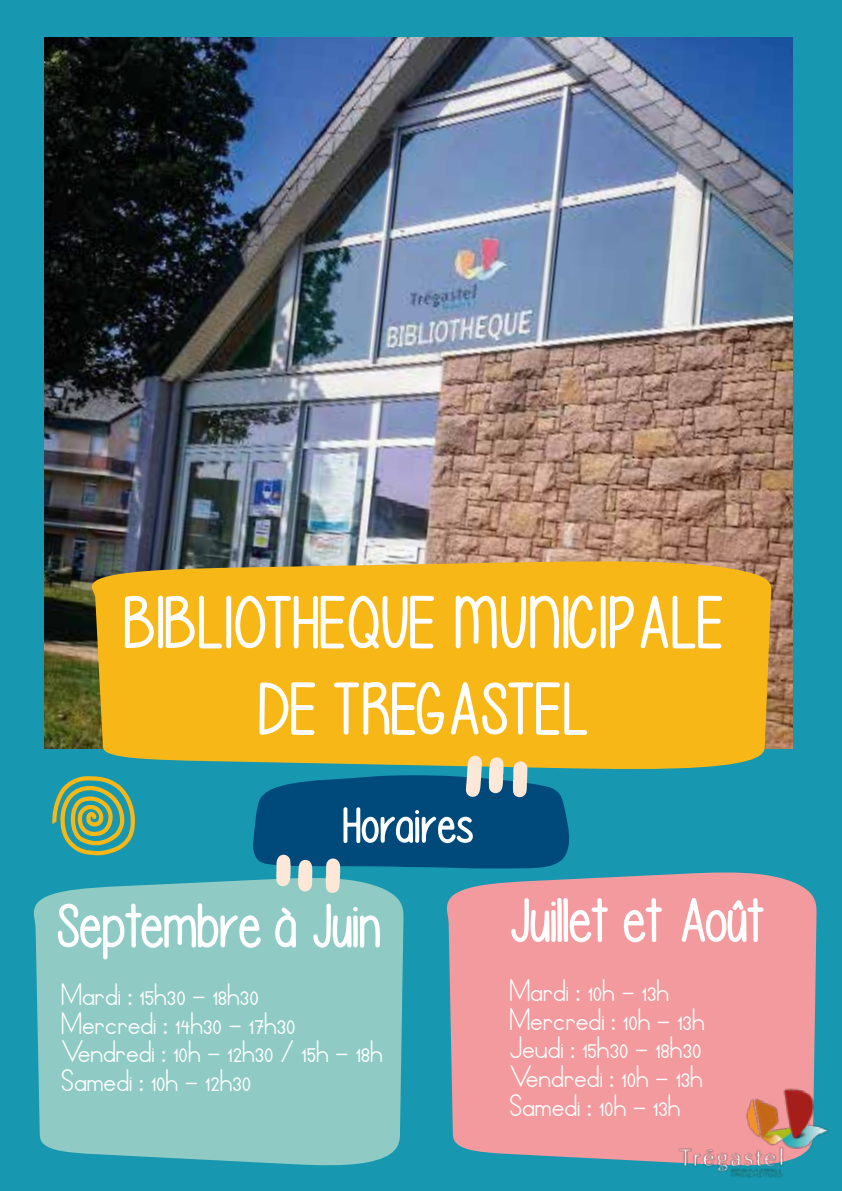
<style>
.page{position:relative;width:842px;height:1191px;background:#1898b0}
.page>*{position:absolute;margin:0;border:0;box-sizing:border-box;transform-origin:0 0}
.t1{font:72px/86.4px "Please write me a song";color:#fff;text-align:center}
.t2{font:60px "Please write me a song";color:#fff}
.t3{font:24px/28.8px "Thin Linesand Curves";color:#fff}
</style>
<div class="page">
<img style="left:44px;top:37px;width:749px;height:711px">
<img style="left:72px;top:560px;width:699px;height:189px">
<svg style="left:33px;top:894px;width:368px;height:272px;background:#81c5c1"></svg>
<svg style="left:451px;top:875px;width:366px;height:288px;background:#e0999e"></svg>
<svg style="left:52px;top:570px;width:713px;height:511px"></svg>
<img style="left:676px;top:1086px;width:152px;height:92px">
<h1 class="t1" style="left:125px;top:580px;width:601px">BIBLIOTHEQUE MUNICIPALE<br>DE TREGASTEL</h1>
<h2 class="t2" style="left:57px;top:895px;width:326px">Septembre à Juin</h2>
<h2 class="t2" style="left:510px;top:889px;width:257px">Juillet et Août</h2>
<p class="t3" style="left:61px;top:981px;width:323px">Mardi : 15h30 - 18h30<br>Mercredi : 14h30 - 17h30<br>Vendredi : 10h - 12h30 / 15h - 18h<br>Samedi : 10h - 12h30</p>
<p class="t3" style="left:509px;top:977px;width:197px">Mardi : 10h - 13h<br>Mercredi : 10h - 13h<br>Jeudi : 15h30 - 18h30<br>Vendredi : 10h - 13h<br>Samedi : 10h - 13h</p>
</div>
